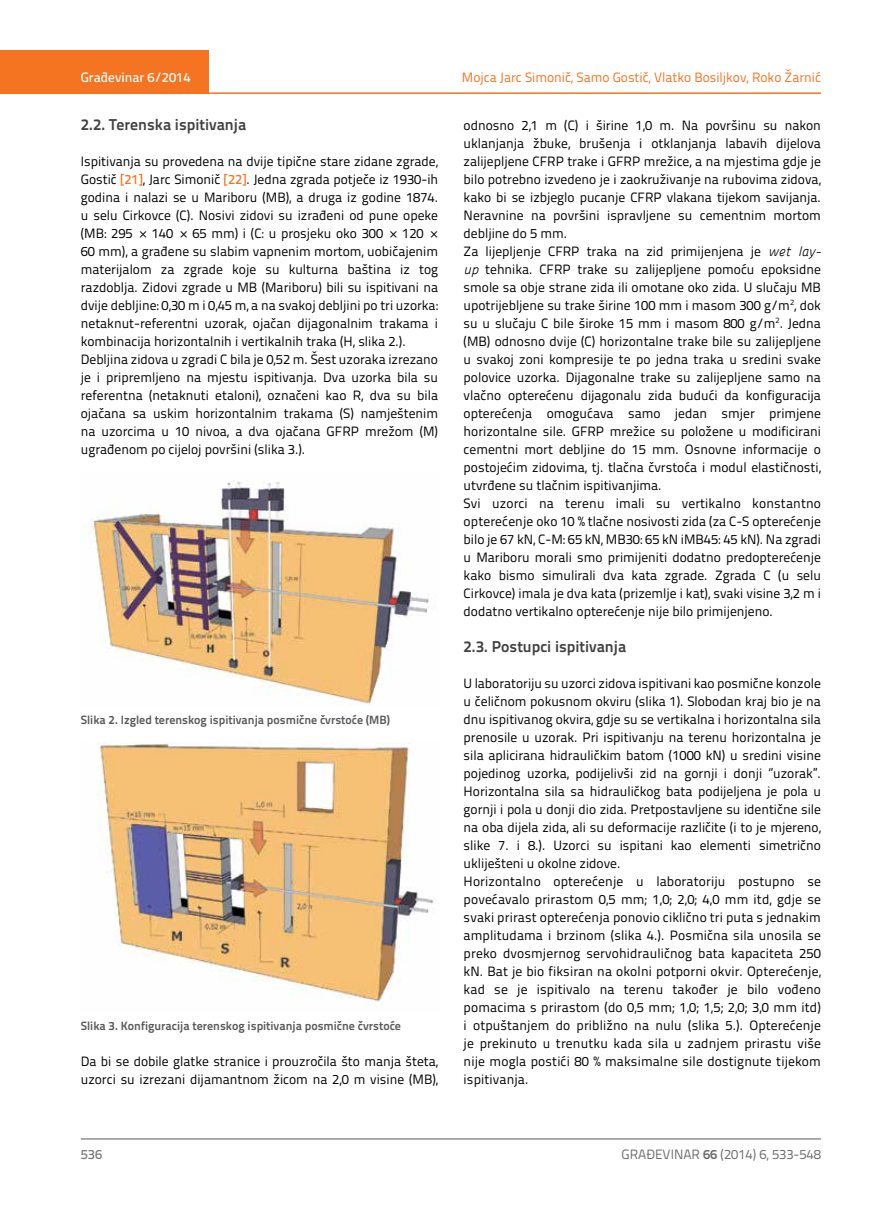
<style>
.page{position:relative;width:872px;height:1212px;background:#fff}
.page>*{position:absolute;margin:0;border:0;box-sizing:border-box;transform-origin:0 0}
.t1{font:700 15.75px "Titillium Text 22 L";color:#414042}
.t2{font:13.5px/18px "Titillium Text 22 L";color:#000}
.t3{font:13.5px "Titillium Text 22 L";color:#f47421}
.t4{font:13.5px "Titillium Text 22 L";color:#6d6e71}
.t5{font:500 13.5px "Titillium Text 22 L";color:#fff}
.t6{font:500 13.5px "Titillium Text 22 L";color:#797a7d}
.t7{font:700 12px "Titillium Text 22 L";color:#58595b}
.s1{font-weight:500;color:#f47421}
.s2{font-family:"Panefresco 250 wt";font-style:italic}
.s3{font-weight:700}
</style>
<div class="page">
<div style="left:0;top:50px;width:208px;height:44px;background:#f47421"></div>
<hr style="left:0;top:92px;width:821px;height:2px;background:#f47421">
<hr style="left:81px;top:1139px;width:740px;height:1px;background:#58595b">
<img style="left:82px;top:481px;width:347px;height:224px">
<img style="left:97px;top:742px;width:337px;height:260px">
<p class="t5" style="left:81px;top:67px;width:111px">Građevinar 6/2014</p>
<p class="t1" style="left:81px;top:112px;width:167px">2.2. Terenska ispitivanja</p>
<p class="t2" style="left:81px;top:151px;width:359px">Ispitivanja su provedena na dvije tipične stare zidane zgrade, Gostič <span class="s1">[21]</span>, Jarc Simonič <span class="s1">[22]</span>. Jedna zgrada potječe iz 1930-ih godina i nalazi se u Mariboru (MB), a druga iz godine 1874. u selu Cirkovce (C). Nosivi zidovi su izrađeni od pune opeke (MB: 295 × 140 × 65 mm) i (C: u prosjeku oko 300 × 120 × 60 mm), a građene su slabim vapnenim mortom, uobičajenim materijalom za zgrade koje su kulturna baština iz tog razdoblja. Zidovi zgrade u MB (Mariboru) bili su ispitivani na dvije debljine: 0,30 m i 0,45 m, a na svakoj debljini po tri uzorka: netaknut-referentni uzorak, ojačan dijagonalnim trakama i kombinacija horizontalnih i vertikalnih traka (H, slika 2.).<br>Debljina zidova u zgradi C bila je 0,52 m. Šest uzoraka izrezano je i pripremljeno na mjestu ispitivanja. Dva uzorka bila su referentna (netaknuti etaloni), označeni kao R, dva su bila ojačana sa uskim horizontalnim trakama (S) namještenim na uzorcima u 10 nivoa, a dva ojačana GFRP mrežom (M) ugrađenom po cijeloj površini (slika 3.).</p>
<p class="t7" style="left:81px;top:710px;width:310px">Slika 2. Izgled terenskog ispitivanja posmične čvrstoće (MB)</p>
<p class="t7" style="left:81px;top:1017px;width:322px">Slika 3. Konfiguracija terenskog ispitivanja posmične čvrstoće</p>
<p class="t2" style="left:81px;top:1052px;width:359px">Da bi se dobile glatke stranice i prouzročila što manja šteta, uzorci su izrezani dijamantnom žicom na 2,0 m visine (MB),</p>
<p class="t3" style="left:462px;top:68px;width:360px">Mojca Jarc Simonič, Samo Gostič, Vlatko Bosiljkov, Roko Žarnić</p>
<p class="t2" style="left:463px;top:115px;width:359px">odnosno 2,1 m (C) i širine 1,0 m. Na površinu su nakon uklanjanja žbuke, brušenja i otklanjanja labavih dijelova zalijepljene CFRP trake i GFRP mrežice, a na mjestima gdje je bilo potrebno izvedeno je i zaokruživanje na rubovima zidova, kako bi se izbjeglo pucanje CFRP vlakana tijekom savijanja.<br>Neravnine na površini ispravljene su cementnim mortom debljine do 5 mm.<br>Za lijepljenje CFRP traka na zid primijenjena je <span class="s2">wet lay&shy;up</span> tehnika. CFRP trake su zalijepljene pomoću epoksidne smole sa obje strane zida ili omotane oko zida. U slučaju MB upotrijebljene su trake širine 100 mm i masom 300 g/m<sup>2</sup>, dok su u slučaju C bile široke 15 mm i masom 800 g/m<sup>2</sup>. Jedna (MB) odnosno dvije (C) horizontalne trake bile su zalijepljene u svakoj zoni kompresije te po jedna traka u sredini svake polovice uzorka. Dijagonalne trake su zalijepljene samo na vlačno opterećenu dijagonalu zida budući da konfiguracija opterećenja omogućava samo jedan smjer primjene horizontalne sile. GFRP mrežice su položene u modificirani cementni mort debljine do 15 mm. Osnovne informacije o postojećim zidovima, tj. tlačna čvrstoća i modul elastičnosti, utvrđene su tlačnim ispitivanjima.<br>Svi uzorci na terenu imali su vertikalno konstantno opterećenje oko 10 % tlačne nosivosti zida (za C-S opterećenje bilo je 67 kN, C-M: 65 kN, MB30: 65 kN iMB45: 45 kN). Na zgradi u Mariboru morali smo primijeniti dodatno predopterećenje kako bismo simulirali dva kata zgrade. Zgrada C (u selu Cirkovce) imala je dva kata (prizemlje i kat), svaki visine 3,2 m i dodatno vertikalno opterećenje nije bilo primijenjeno.</p>
<p class="t1" style="left:463px;top:634px;width:164px">2.3. Postupci ispitivanja</p>
<p class="t2" style="left:463px;top:673px;width:359px">U laboratoriju su uzorci zidova ispitivani kao posmične konzole u čeličnom pokusnom okviru (slika 1). Slobodan kraj bio je na dnu ispitivanog okvira, gdje su se vertikalna i horizontalna sila prenosile u uzorak. Pri ispitivanju na terenu horizontalna je sila aplicirana hidrauličkim batom (1000 kN) u sredini visine pojedinog uzorka, podijelivši zid na gornji i donji ‘’uzorak’’.<br>Horizontalna sila sa hidrauličkog bata podijeljena je pola u gornji i pola u donji dio zida. Pretpostavljene su identične sile na oba dijela zida, ali su deformacije različite (i to je mjereno, slike 7. i 8.). Uzorci su ispitani kao elementi simetrično ukliješteni u okolne zidove.<br>Horizontalno opterećenje u laboratoriju postupno se povećavalo prirastom 0,5 mm; 1,0; 2,0; 4,0 mm itd, gdje se svaki prirast opterećenja ponovio ciklično tri puta s jednakim amplitudama i brzinom (slika 4.). Posmična sila unosila se preko dvosmjernog servohidrauličnog bata kapaciteta 250 kN. Bat je bio fiksiran na okolni potporni okvir. Opterećenje, kad se je ispitivalo na terenu također je bilo vođeno pomacima s prirastom (do 0,5 mm; 1,0; 1,5; 2,0; 3,0 mm itd) i otpuštanjem do približno na nulu (slika 5.). Opterećenje je prekinuto u trenutku kada sila u zadnjem prirastu više nije mogla postići 80 % maksimalne sile dostignute tijekom ispitivanja.</p>
<p class="t6" style="left:81px;top:1144px;width:23px">536</p>
<p class="t4" style="left:621px;top:1144px;width:201px">GRAĐEVINAR <span class="s3">66</span> (2014) 6, 533-548</p>
</div>
